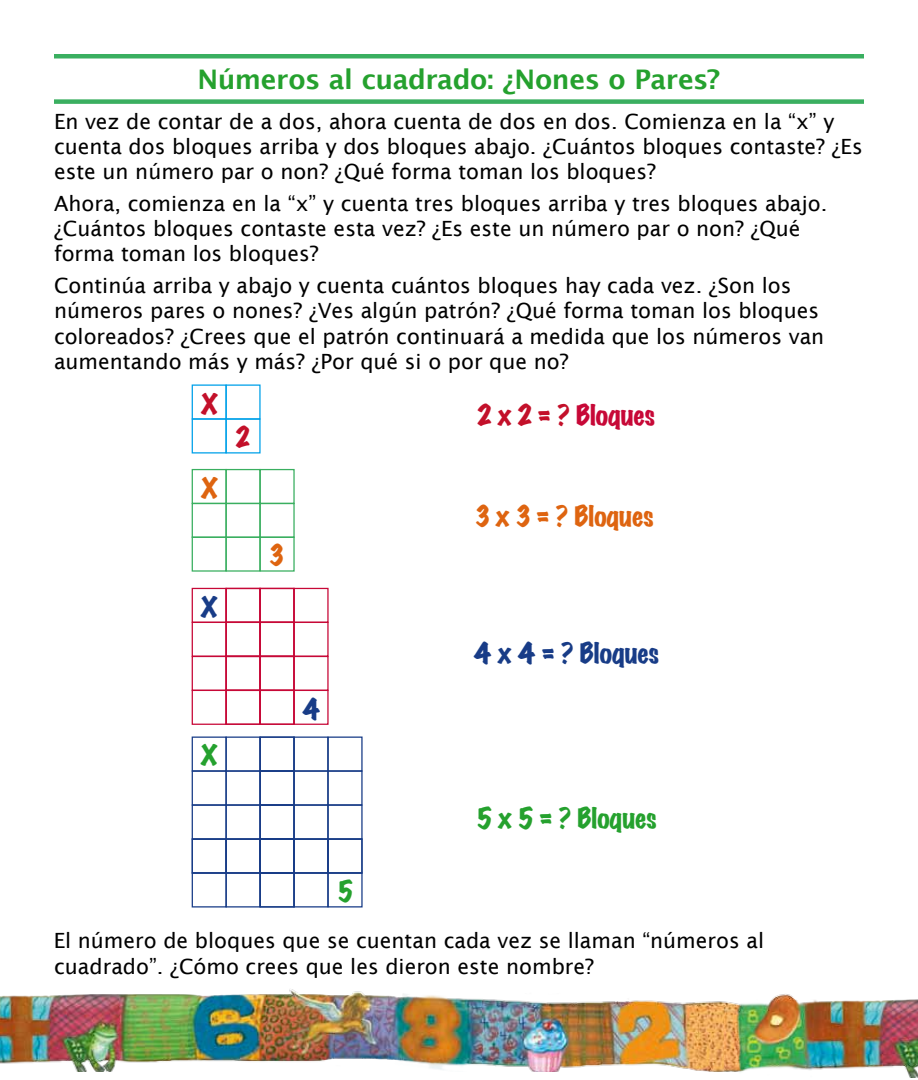
<style>
.page{position:relative;width:918px;height:1080px;background:#fff}
.page>*{position:absolute;margin:0;border:0;box-sizing:border-box;transform-origin:0 0}
.t1{font:600 27px "Lucida Sans";letter-spacing:-.015em;color:#25a12e}
.t2{font:25.5px "Marker Felt Wide";color:#de6410}
.t3{font:25.5px "Marker Felt Wide";color:#183c87}
.t4{font:25.5px "Marker Felt Wide";color:#25a12e}
.t5{font:25.5px "Marker Felt Wide";color:#c70837}
.t6{font:25.5px "Marker Felt Wide";color:#c3102a}
.t7{font:21px/25.2px "Lucida Sans";color:#000}
.s1{color:#c3102a}
</style>
<div class="page">
<img style="left:0;top:989px;width:727px;height:83px">
<img style="left:727px;top:994px;width:191px;height:84px">
<div style="left:192px;top:384px;width:35px;height:36px;border:1px solid #00a1e9"></div>
<div style="left:192px;top:418px;width:35px;height:36px;border:1px solid #00a1e9"></div>
<div style="left:225px;top:384px;width:36px;height:36px;border:1px solid #00a1e9"></div>
<div style="left:260px;top:469px;width:35px;height:35px;border:1px solid #3aaf60"></div>
<div style="left:192px;top:469px;width:35px;height:35px;border:1px solid #3aaf60"></div>
<div style="left:225px;top:503px;width:36px;height:35px;border:1px solid #3aaf60"></div>
<div style="left:192px;top:503px;width:35px;height:35px;border:1px solid #3aaf60"></div>
<div style="left:225px;top:469px;width:36px;height:35px;border:1px solid #3aaf60"></div>
<div style="left:260px;top:503px;width:35px;height:35px;border:1px solid #3aaf60"></div>
<div style="left:260px;top:537px;width:35px;height:35px;border:1px solid #3aaf60"></div>
<div style="left:192px;top:537px;width:35px;height:35px;border:1px solid #3aaf60"></div>
<div style="left:225px;top:537px;width:36px;height:35px;border:1px solid #3aaf60"></div>
<div style="left:192px;top:588px;width:35px;height:35px;border:1px solid #c70837"></div>
<div style="left:192px;top:622px;width:35px;height:35px;border:1px solid #c70837"></div>
<div style="left:225px;top:588px;width:36px;height:35px;border:1px solid #c70837"></div>
<div style="left:192px;top:656px;width:35px;height:35px;border:1px solid #c70837"></div>
<div style="left:192px;top:690px;width:35px;height:35px;border:1px solid #c70837"></div>
<div style="left:225px;top:656px;width:36px;height:35px;border:1px solid #c70837"></div>
<div style="left:293px;top:588px;width:36px;height:35px;border:1px solid #c70837"></div>
<div style="left:226px;top:588px;width:35px;height:35px;border:1px solid #c70837"></div>
<div style="left:259px;top:622px;width:36px;height:35px;border:1px solid #c70837"></div>
<div style="left:226px;top:622px;width:35px;height:35px;border:1px solid #c70837"></div>
<div style="left:259px;top:588px;width:36px;height:35px;border:1px solid #c70837"></div>
<div style="left:293px;top:622px;width:36px;height:35px;border:1px solid #c70837"></div>
<div style="left:293px;top:656px;width:36px;height:35px;border:1px solid #c70837"></div>
<div style="left:226px;top:656px;width:35px;height:35px;border:1px solid #c70837"></div>
<div style="left:259px;top:690px;width:36px;height:35px;border:1px solid #c70837"></div>
<div style="left:226px;top:690px;width:35px;height:35px;border:1px solid #c70837"></div>
<div style="left:259px;top:656px;width:36px;height:35px;border:1px solid #c70837"></div>
<div style="left:293px;top:690px;width:36px;height:35px;border:1px solid #c70837"></div>
<div style="left:192px;top:737px;width:35px;height:35px;border:1px solid #183c87"></div>
<div style="left:225px;top:770px;width:36px;height:36px;border:1px solid #183c87"></div>
<div style="left:192px;top:770px;width:35px;height:36px;border:1px solid #183c87"></div>
<div style="left:225px;top:737px;width:36px;height:35px;border:1px solid #183c87"></div>
<div style="left:192px;top:805px;width:35px;height:35px;border:1px solid #183c87"></div>
<div style="left:225px;top:805px;width:36px;height:35px;border:1px solid #183c87"></div>
<div style="left:327px;top:737px;width:36px;height:35px;border:1px solid #183c87"></div>
<div style="left:260px;top:737px;width:35px;height:35px;border:1px solid #183c87"></div>
<div style="left:293px;top:770px;width:36px;height:36px;border:1px solid #183c87"></div>
<div style="left:260px;top:770px;width:35px;height:36px;border:1px solid #183c87"></div>
<div style="left:293px;top:737px;width:36px;height:35px;border:1px solid #183c87"></div>
<div style="left:327px;top:770px;width:36px;height:36px;border:1px solid #183c87"></div>
<div style="left:327px;top:805px;width:36px;height:35px;border:1px solid #183c87"></div>
<div style="left:260px;top:805px;width:35px;height:35px;border:1px solid #183c87"></div>
<div style="left:293px;top:805px;width:36px;height:35px;border:1px solid #183c87"></div>
<div style="left:192px;top:838px;width:35px;height:36px;border:1px solid #183c87"></div>
<div style="left:225px;top:872px;width:36px;height:36px;border:1px solid #183c87"></div>
<div style="left:192px;top:872px;width:35px;height:36px;border:1px solid #183c87"></div>
<div style="left:225px;top:838px;width:36px;height:36px;border:1px solid #183c87"></div>
<div style="left:327px;top:838px;width:36px;height:36px;border:1px solid #183c87"></div>
<div style="left:260px;top:838px;width:35px;height:36px;border:1px solid #183c87"></div>
<div style="left:293px;top:872px;width:36px;height:36px;border:1px solid #183c87"></div>
<div style="left:260px;top:872px;width:35px;height:36px;border:1px solid #183c87"></div>
<div style="left:293px;top:838px;width:36px;height:36px;border:1px solid #183c87"></div>
<div style="left:327px;top:872px;width:36px;height:36px;border:1px solid #183c87"></div>
<div style="left:54px;top:99px;width:810px;height:5px;background:#3aaf60"></div>
<hr style="left:54px;top:54px;width:810px;height:4px;background:#3aaf60">
<p class="t1" style="left:198px;top:63px;width:524px">Números al cuadrado: ¿Nones o Pares?</p>
<p class="t7" style="left:54px;top:108px;width:810px">En vez de contar de a dos, ahora cuenta de dos en dos. Comienza en la “x” y cuenta dos bloques arriba y dos bloques abajo. ¿Cuántos bloques contaste? ¿Es este un número par o non? ¿Qué forma toman los bloques?</p>
<p class="t7" style="left:54px;top:191px;width:775px">Ahora, comienza en la “x” y cuenta tres bloques arriba y tres bloques abajo. ¿Cuántos bloques contaste esta vez? ¿Es este un número par o non? ¿Qué forma toman los bloques?</p>
<p class="t7" style="left:54px;top:273px;width:772px">Continúa arriba y abajo y cuenta cuántos bloques hay cada vez. ¿Son los números pares o nones? ¿Ves algún patrón? ¿Qué forma toman los bloques coloreados? ¿Crees que el patrón continuará a medida que los números van aumentando más y más? ¿Por qué si o por que no?</p>
<p class="t6" style="left:202px;top:391px;width:18px">X</p>
<p class="t5" style="left:478px;top:402px;width:179px"><span class="s1">2 x 2 = ?</span> Bloques</p>
<p class="t6" style="left:236px;top:425px;width:15px">2</p>
<p class="t2" style="left:202px;top:475px;width:18px">X</p>
<p class="t3" style="left:201px;top:594px;width:18px">X</p>
<p class="t4" style="left:201px;top:743px;width:18px">X</p>
<p class="t2" style="left:270px;top:543px;width:15px">3</p>
<p class="t3" style="left:303px;top:696px;width:19px">4</p>
<p class="t4" style="left:338px;top:878px;width:16px">5</p>
<p class="t2" style="left:475px;top:504px;width:180px">3 x 3 = ? Bloques</p>
<p class="t3" style="left:474px;top:640px;width:186px">4 x 4 = ? Bloques</p>
<p class="t4" style="left:477px;top:805px;width:181px">5 x 5 = ? Bloques</p>
<p class="t7" style="left:54px;top:928px;width:712px">El número de bloques que se cuentan cada vez se llaman “números al cuadrado”. ¿Cómo crees que les dieron este nombre?</p>
</div>
